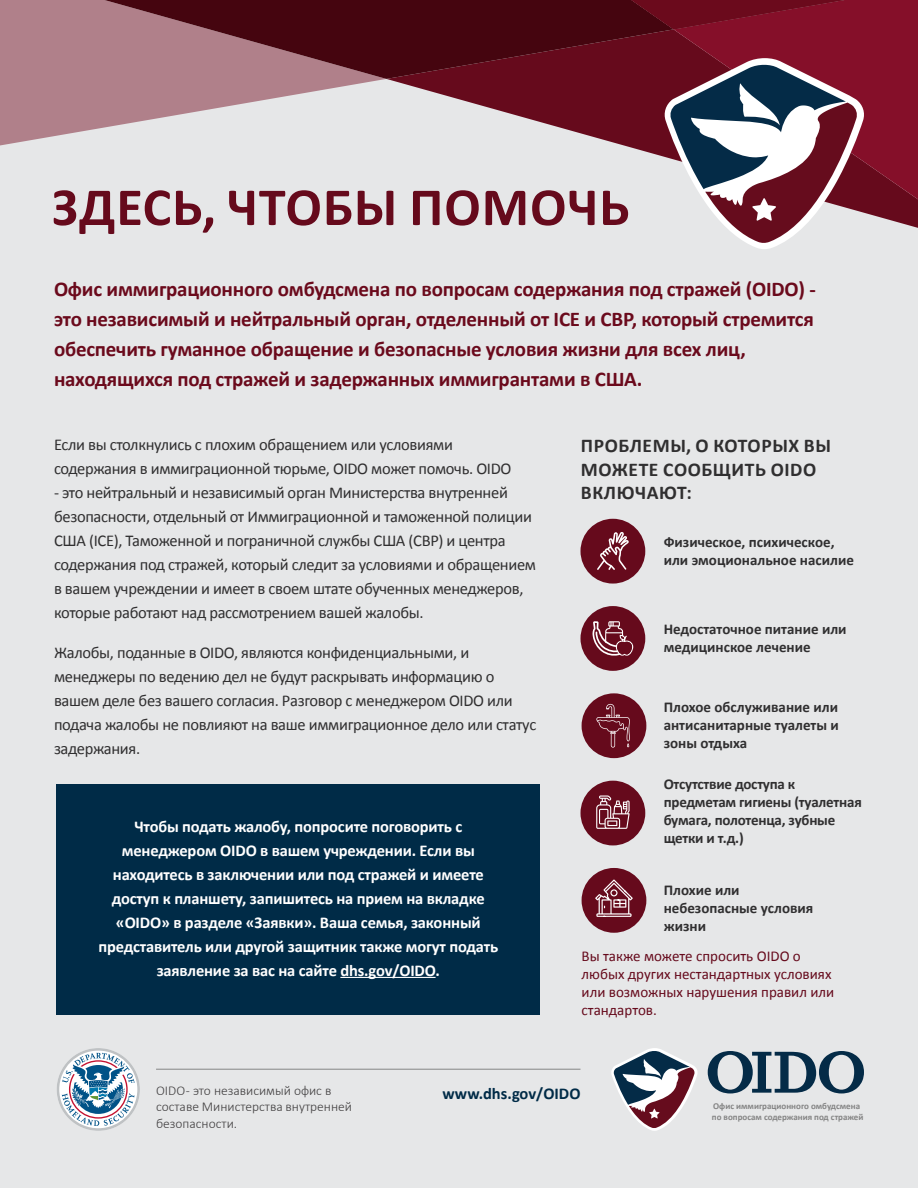
<style>
.page{position:relative;width:918px;height:1188px;background:#e6e7e8}
.page>*{position:absolute;margin:0;border:0;box-sizing:border-box;transform-origin:0 0}
.t1{font:700 54px "Calibri";letter-spacing:.02em;color:#660a1c}
.t2{font:700 21px/30px "Calibri";letter-spacing:-.01em;color:#6b0a1c}
.t3{font:700 19.5px/23.4px "Calibri";letter-spacing:.03em;color:#302f30}
.t4{font:16.5px/24px "Calibri";letter-spacing:-.02em;color:#302f30}
.t5{font:700 16.5px/24px "Calibri";letter-spacing:-.01em;color:#fff;text-align:center}
.t6{font:700 16.5px "Calibri";color:#002b47}
.t7{font:700 15px/18px "Calibri";color:#302f30}
.t8{font:15px/18px "Calibri";color:#660a1c}
.t9{font:300 13.5px/16.5px "Calibri";color:#413f40}
.t10{font:700 9px/10.8px "Calibri";color:#848484}
</style>
<div class="page">
<div style="left:57px;top:784px;width:483px;height:231px;background:#002b47"></div>
<hr style="left:156px;top:1069px;width:424px;height:1px;background:#858585">
<hr style="left:340px;top:977px;width:96px;height:1px;background:#fff">
<svg style="left:387px;top:79px;width:531px;height:149px"></svg>
<svg style="left:0;top:0;width:385px;height:145px;fill:#b0808a"></svg>
<svg style="left:104px;top:0;width:570px;height:79px;background:#652530"></svg>
<svg style="left:674px;top:0;width:244px;height:199px;background:#820e28"></svg>
<svg style="left:631px;top:0;width:214px;height:29px;background:#710c20"></svg>
<svg style="left:665px;top:58px;width:199px;height:191px"></svg>
<div style="left:581px;top:781px;width:64px;height:64px;background:#660a1c;border-radius:50%"></div>
<svg style="left:596px;top:795px;width:34px;height:34px"></svg>
<div style="left:581px;top:519px;width:64px;height:65px;background:#660a1c;border-radius:50%"></div>
<svg style="left:597px;top:532px;width:32px;height:38px"></svg>
<div style="left:582px;top:868px;width:64px;height:65px;background:#660a1c;border-radius:50%"></div>
<svg style="left:595px;top:880px;width:38px;height:37px"></svg>
<div style="left:581px;top:606px;width:64px;height:65px;background:#660a1c;border-radius:50%"></div>
<svg style="left:592px;top:621px;width:41px;height:35px"></svg>
<div style="left:582px;top:693px;width:64px;height:65px;background:#660a1c;border-radius:50%"></div>
<svg style="left:596px;top:704px;width:34px;height:44px"></svg>
<svg style="left:57px;top:1048px;width:83px;height:83px"></svg>
<svg style="left:708px;top:1051px;width:156px;height:42px"></svg>
<svg style="left:611px;top:1048px;width:87px;height:83px"></svg>
<h1 class="t1" style="left:52px;top:169px;width:579px">ЗДЕСЬ, ЧТОБЫ ПОМОЧЬ</h1>
<p class="t2" style="left:54px;top:273px;width:763px">Офис иммиграционного омбудсмена по вопросам содержания под стражей (OIDO) - это независимый и нейтральный орган, отделенный от ICE и CBP, который стремится обеспечить гуманное обращение и безопасные условия жизни для всех лиц, находящихся под стражей и задержанных иммигрантами в США.</p>
<p class="t4" style="left:54px;top:432px;width:459px">Если вы столкнулись с плохим обращением или условиями содержания в иммиграционной тюрьме, OIDO может помочь. OIDO</p>
<p class="t4" style="left:54px;top:480px;width:483px">- это нейтральный и независимый орган Министерства внутренней безопасности, отдельный от Иммиграционной и таможенной полиции США (ICE), Таможенной и пограничной службы США (CBP) и центра содержания под стражей, который следит за условиями и обращением в вашем учреждении и имеет в своем штате обученных менеджеров, которые работают над рассмотрением вашей жалобы.</p>
<p class="t4" style="left:54px;top:641px;width:484px">Жалобы, поданные в OIDO, являются конфиденциальными, и менеджеры по ведению дел не будут раскрывать информацию о вашем деле без вашего согласия. Разговор с менеджером OIDO или подача жалобы не повлияют на ваше иммиграционное дело или статус задержания.</p>
<p class="t5" style="left:99px;top:814px;width:401px">Чтобы подать жалобу, попросите поговорить с менеджером OIDO в вашем учреждении. Если вы находитесь в заключении или под стражей и имеете доступ к планшету, запишитесь на прием на вкладке «OIDO» в разделе «Заявки». Ваша семья, законный представитель или другой защитник также могут подать заявление за вас на сайте dhs.gov/OIDO.</p>
<h2 class="t3" style="left:581px;top:434px;width:252px">ПРОБЛЕМЫ, О КОТОРЫХ ВЫ<br>МОЖЕТЕ СООБЩИТЬ OIDO<br>ВКЛЮЧАЮТ:</h2>
<p class="t7" style="left:664px;top:532px;width:192px">Физическое, психическое, или эмоциональное насилие</p>
<p class="t7" style="left:664px;top:620px;width:184px">Недостаточное питание или медицинское лечение</p>
<p class="t7" style="left:664px;top:697px;width:177px;text-align:justify">Плохое обслуживание или антисанитарные туалеты и зоны отдыха</p>
<p class="t7" style="left:664px;top:775px;width:200px">Отсутствие доступа к предметам гигиены (туалетная бумага, полотенца, зубные щетки и т.д.)</p>
<p class="t7" style="left:664px;top:880px;width:151px">Плохие или небезопасные условия жизни</p>
<p class="t8" style="left:582px;top:946px;width:254px">Вы также можете спросить OIDO о любых других нестандартных условиях или возможных нарушения правил или стандартов.</p>
<p class="t9" style="left:156px;top:1082px;width:198px">OIDO - это независимый офис в составе Министерства внутренней безопасности.</p>
<p class="t6" style="left:443px;top:1082px;width:139px">www.dhs.gov/OIDO</p>
<p class="t10" style="left:712px;top:1101px;width:153px">Офис иммиграционного омбудсмена по вопросам содержания под стражей</p>
</div>
